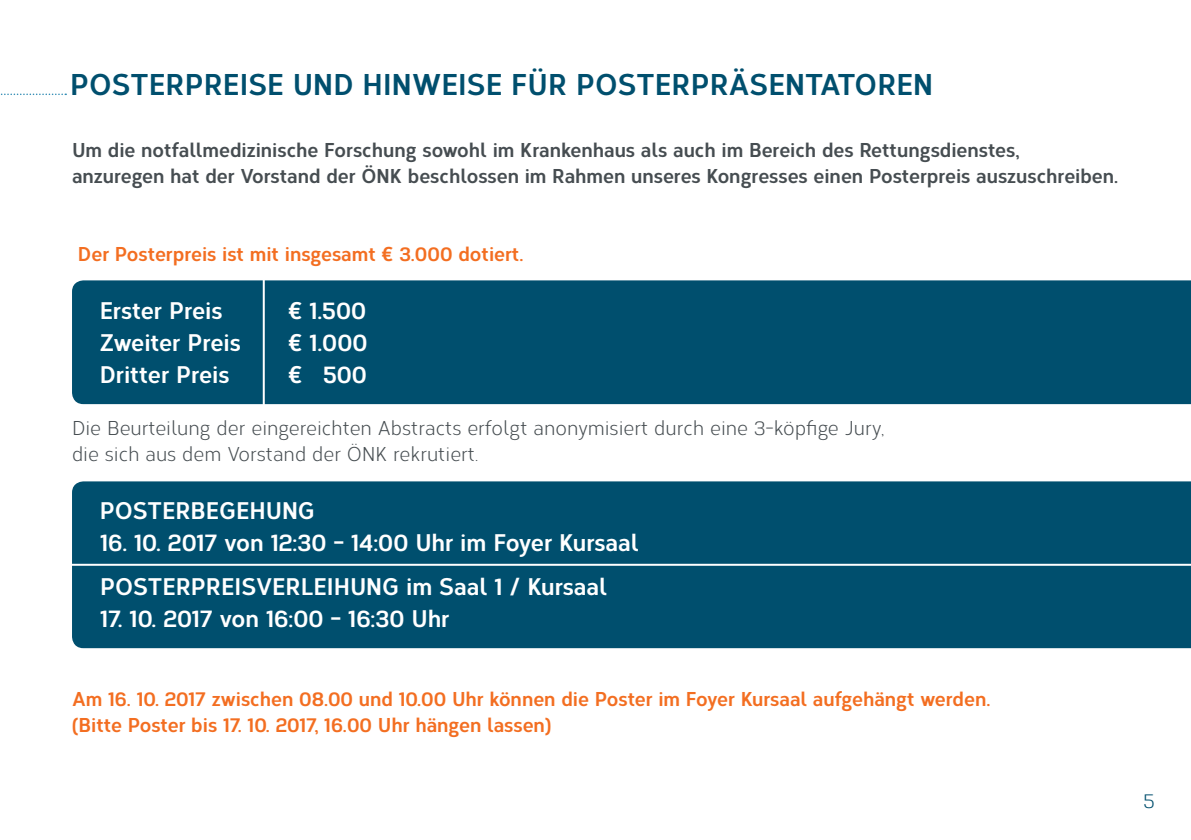
<style>
.page{position:relative;width:1191px;height:840px;background:#fff}
.page>*{position:absolute;margin:0;border:0;box-sizing:border-box;transform-origin:0 0}
.t1{font:700 30px "Corbert Condensed";letter-spacing:.005em;color:#004f6e}
.t2{font:700 24px/44px "Corbert Condensed";color:#fff}
.t3{font:700 20px/26px "Corbert Condensed";color:#464d51}
.t4{font:700 20px/26px "Corbert Condensed";color:#f36e21}
.t5{font:20px/26px "Corbert Condensed";color:#464d51}
.t6{font:20px "Corbert Condensed";color:#004f6e}
</style>
<div class="page">
<div style="left:72px;top:481px;width:1119px;height:166px;background:#004f6e"></div>
<div style="left:72px;top:280px;width:1119px;height:124px;background:#004f6e"></div>
<hr style="left:263px;top:276px;width:2px;height:132px;background:#fff">
<svg style="left:0;top:93px;width:66px;height:2px"></svg>
<hr style="left:70px;top:563px;width:1121px;height:2px;background:#fff">
<h1 class="t1" style="left:70px;top:61px;width:864px">POSTERPREISE UND HINWEISE FÜR POSTERPRÄSENTATOREN</h1>
<p class="t3" style="left:72px;top:135px;width:1047px">Um die notfallmedizinische Forschung sowohl im Krankenhaus als auch im Bereich des Rettungsdienstes,<br>anzuregen hat der Vorstand der ÖNK beschlossen im Rahmen unseres Kongresses einen Posterpreis auszuschreiben.</p>
<p class="t4" style="left:78px;top:239px;width:447px">Der Posterpreis ist mit insgesamt € 3.000 dotiert.</p>
<p class="t2" style="left:100px;top:286px;width:124px">Erster Preis</p>
<p class="t2" style="left:288px;top:286px;width:80px">€ 1.500</p>
<p class="t2" style="left:100px;top:318px;width:143px">Zweiter Preis</p>
<p class="t2" style="left:288px;top:318px;width:81px">€ 1.000</p>
<p class="t2" style="left:100px;top:350px;width:131px">Dritter Preis</p>
<p class="t2" style="left:288px;top:350px;width:80px">€ 500</p>
<p class="t5" style="left:72px;top:414px;width:814px">Die Beurteilung der eingereichten Abstracts erfolgt anonymisiert durch eine 3-köpfige Jury, die sich aus dem Vorstand der ÖNK rekrutiert.</p>
<p class="t2" style="left:100px;top:486px;width:217px">POSTERBEGEHUNG</p>
<p class="t2" style="left:100px;top:518px;width:540px">16. 10. 2017 von 12:30 - 14:00 Uhr im Foyer Kursaal<br>POSTERPREISVERLEIHUNG im Saal 1 / Kursaal</p>
<p class="t2" style="left:100px;top:594px;width:351px">17. 10. 2017 von 16:00 - 16:30 Uhr</p>
<p class="t4" style="left:72px;top:683px;width:920px">Am 16. 10. 2017 zwischen 08.00 und 10.00 Uhr können die Poster im Foyer Kursaal aufgehängt werden. (Bitte Poster bis 17. 10. 2017, 16.00 Uhr hängen lassen)</p>
<p class="t6" style="left:1143px;top:786px;width:13px">5</p>
</div>
